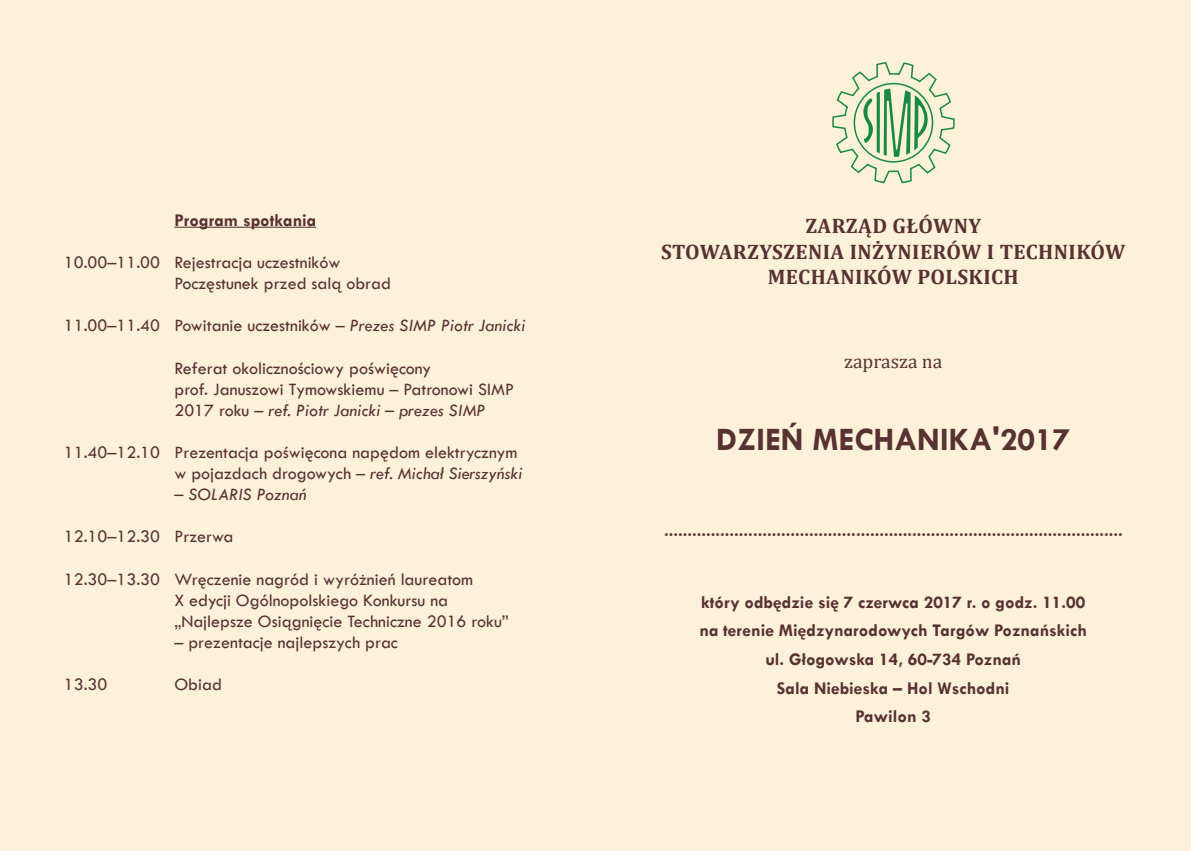
<style>
.page{position:relative;width:1191px;height:851px;background:#fff}
.page>*{position:absolute;margin:0;border:0;box-sizing:border-box;transform-origin:0 0}
.t1{font:700 33px "Tw Cen";color:#583132}
.t2{font:700 21px/25.5px "Cambria";letter-spacing:.02em;color:#583132;text-align:center}
.t3{font:19.5px "Cambria";color:#583132}
.t4{font:18px/21px "Tw Cen";color:#583132}
.t5{font:700 18px/28.5px "Tw Cen";color:#583132;text-align:center}
.t6{font:italic 18px "Tw Cen";color:#583132}
.s1{font-style:italic}
</style>
<div class="page">
<div style="left:0;top:0;width:1191px;height:850px;background:#fef1d9"></div>
<svg style="left:832px;top:62px;width:123px;height:122px"></svg>
<hr style="left:174px;top:227px;width:142px;height:1px;background:#583132">
<p class="t5" style="left:174px;top:205px;width:143px">Program spotkania</p>
<p class="t4" style="left:174px;top:252px;width:218px;text-indent:-111px">10.00–11.00 Rejestracja uczestników<br>Poczęstunek przed salą obrad</p>
<p class="t4" style="left:64px;top:315px;width:463px">11.00–11.40 Powitanie uczestników – <span class="s1">Prezes SIMP Piotr Janicki</span></p>
<p class="t4" style="left:174px;top:357px;width:341px">Referat okolicznościowy poświęcony<br>prof. Januszowi Tymowskiemu – Patronowi SIMP<br>2017 roku – <span class="s1">ref. Piotr Janicki – prezes SIMP</span></p>
<p class="t4" style="left:64px;top:442px;width:460px;text-align:right">11.40–12.10 Prezentacja poświęcona napędom elektrycznym w pojazdach drogowych – <span class="s1">ref. Michał Sierszyński</span></p>
<p class="t6" style="left:174px;top:483px;width:134px">– SOLARIS Poznań</p>
<p class="t4" style="left:64px;top:526px;width:171px">12.10–12.30 Przerwa</p>
<p class="t4" style="left:174px;top:568px;width:336px;text-indent:-111px">12.30–13.30 Wręczenie nagród i wyróżnień laureatom<br>X edycji Ogólnopolskiego Konkursu na „Najlepsze Osiągnięcie Techniczne 2016 roku”</p>
<p class="t4" style="left:174px;top:631px;width:225px">– prezentacje najlepszych prac</p>
<p class="t4" style="left:64px;top:673px;width:45px">13.30</p>
<p class="t4" style="left:174px;top:673px;width:49px">Obiad</p>
<p class="t2" style="left:661px;top:212px;width:466px">ZARZĄD GŁÓWNY<br>STOWARZYSZENIA INŻYNIERÓW I TECHNIKÓW<br>MECHANIKÓW POLSKICH</p>
<p class="t3" style="left:844px;top:350px;width:99px">zaprasza na</p>
<h1 class="t1" style="left:716px;top:419px;width:355px">DZIEŃ MECHANIKA'2017</h1>
<p class="t5" style="left:664px;top:515px;width:460px">..................................................................................................</p>
<p class="t5" style="left:699px;top:587px;width:389px">który odbędzie się 7 czerwca 2017 r. o godz. 11.00 na terenie Międzynarodowych Targów Poznańskich ul. Głogowska 14, 60-734 Poznań<br>Sala Niebieska – Hol Wschodni<br>Pawilon 3</p>
</div>
